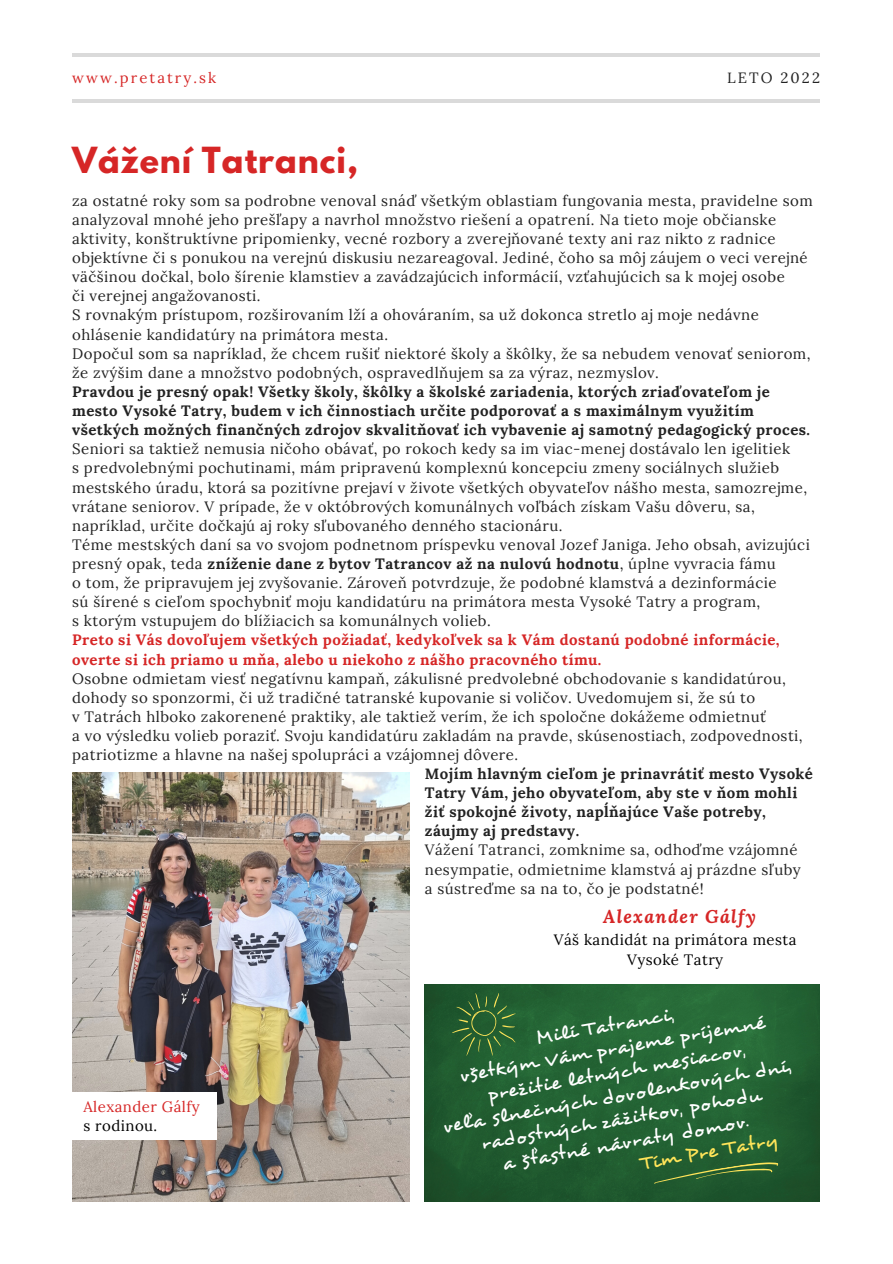
<style>
.page{position:relative;width:893px;height:1264px;background:#fff}
.page>*{position:absolute;margin:0;border:0;box-sizing:border-box;transform-origin:0 0}
.t1{font:700 31.8px "League Spartan";letter-spacing:.03em;color:#d62626}
.t2{font:20.1px/23.5px "Desyrel";color:#fff;text-align:center}
.t3{font:20.1px "Desyrel";color:#ffe459}
.t4{font:italic 700 18.15px "Lora";letter-spacing:.07em;color:#d62626}
.t5{font:15px/19px "Lora";letter-spacing:.03em;color:#222}
.t6{font:700 15px/19px "Lora";letter-spacing:.03em;color:#222}
.t7{font:700 15px/19px "Lora";letter-spacing:.03em;color:#d62626}
.t8{font:15px/19px "Lora";letter-spacing:.03em;color:#000;text-align:center}
.t9{font:15px "Lora";letter-spacing:.03em;color:#d62626}
.t10{font:14.85px "Lora";letter-spacing:.14em;color:#d62626}
.t11{font:14.85px "Lora";letter-spacing:.14em;color:#222}
.s1{font-weight:700}
</style>
<div class="page">
<hr style="left:72px;top:99px;width:747px;height:3px;background:#000">
<hr style="left:72px;top:53px;width:747px;height:4px;background:#dadada">
<img style="left:72px;top:773px;width:337px;height:428px">
<div style="left:32px;top:1092px;width:184px;height:47px;background:#fff"></div>
<img style="left:425px;top:984px;width:394px;height:217px">
<svg style="left:451px;top:992px;width:65px;height:63px;background:#316633"></svg>
<svg style="left:653px;top:1159px;width:125px;height:25px;background:#316432"></svg>
<p class="t10" style="left:72px;top:68px;width:145px">www.pretatry.sk</p>
<p class="t11" style="left:727px;top:68px;width:94px">LETO 2022</p>
<h1 class="t1" style="left:72px;top:144px;width:287px">Vážení Tatranci,</h1>
<p class="t5" style="left:72px;top:191px;width:742px">za ostatné roky som sa podrobne venoval snáď všetkým oblastiam fungovania mesta, pravidelne som analyzoval mnohé jeho prešľapy a navrhol množstvo riešení a opatrení. Na tieto moje občianske aktivity, konštruktívne pripomienky, vecné rozbory a zverejňované texty ani raz nikto z radnice objektívne či s ponukou na verejnú diskusiu nezareagoval. Jediné, čoho sa môj záujem o veci verejné väčšinou dočkal, bolo šírenie klamstiev a zavádzajúcich informácií, vzťahujúcich sa k mojej osobe<br>či verejnej angažovanosti.<br>S rovnakým prístupom, rozširovaním lží a ohováraním, sa už dokonca stretlo aj moje nedávne ohlásenie kandidatúry na primátora mesta.<br>Dopočul som sa napríklad, že chcem rušiť niektoré školy a škôlky, že sa nebudem venovať seniorom, že zvýšim dane a množstvo podobných, ospravedlňujem sa za výraz, nezmyslov.</p>
<p class="t6" style="left:72px;top:382px;width:739px">Pravdou je presný opak! Všetky školy, škôlky a školské zariadenia, ktorých zriaďovateľom je mesto Vysoké Tatry, budem v ich činnostiach určite podporovať a s maximálnym využitím všetkých možných finančných zdrojov skvalitňovať ich vybavenie aj samotný pedagogický proces.</p>
<p class="t5" style="left:72px;top:439px;width:739px">Seniori sa taktiež nemusia ničoho obávať, po rokoch kedy sa im viac-menej dostávalo len igelitiek<br>s predvolebnými pochutinami, mám pripravenú komplexnú koncepciu zmeny sociálnych služieb mestského úradu, ktorá sa pozitívne prejaví v živote všetkých obyvateľov nášho mesta, samozrejme, vrátane seniorov. V prípade, že v októbrových komunálnych voľbách získam Vašu dôveru, sa, napríklad, určite dočkajú aj roky sľubovaného denného stacionáru.<br>Téme mestských daní sa vo svojom podnetnom príspevku venoval Jozef Janiga. Jeho obsah, avizujúci presný opak, teda <span class="s1">zníženie dane z bytov Tatrancov až na nulovú hodnotu</span>, úplne vyvracia fámu<br>o tom, že pripravujem jej zvyšovanie. Zároveň potvrdzuje, že podobné klamstvá a dezinformácie<br>sú šírené s cieľom spochybniť moju kandidatúru na primátora mesta Vysoké Tatry a program,<br>s ktorým vstupujem do blížiacich sa komunálnych volieb.</p>
<p class="t7" style="left:72px;top:630px;width:709px">Preto si Vás dovoľujem všetkých požiadať, kedykoľvek sa k Vám dostanú podobné informácie, overte si ich priamo u mňa, alebo u niekoho z nášho pracovného tímu.</p>
<p class="t5" style="left:72px;top:668px;width:732px">Osobne odmietam viesť negatívnu kampaň, zákulisné predvolebné obchodovanie s kandidatúrou, dohody so sponzormi, či už tradičné tatranské kupovanie si voličov. Uvedomujem si, že sú to<br>v Tatrách hlboko zakorenené praktiky, ale taktiež verím, že ich spoločne dokážeme odmietnuť<br>a vo výsledku volieb poraziť. Svoju kandidatúru zakladám na pravde, skúsenostiach, zodpovednosti, patriotizme a hlavne na našej spolupráci a vzájomnej dôvere.</p>
<p class="t6" style="left:425px;top:764px;width:389px">Mojím hlavným cieľom je prinavrátiť mesto Vysoké Tatry Vám, jeho obyvateľom, aby ste v ňom mohli žiť spokojné životy, napĺňajúce Vaše potreby, záujmy aj predstavy.</p>
<p class="t5" style="left:425px;top:840px;width:377px">Vážení Tatranci, zomknime sa, odhoďme vzájomné nesympatie, odmietnime klamstvá aj prázdne sľuby a sústreďme sa na to, čo je podstatné!</p>
<p class="t9" style="left:83px;top:1096px;width:118px">Alexander Gálfy</p>
<p class="t8" style="left:83px;top:1115px;width:75px">s rodinou.</p>
<p class="t4" style="left:603px;top:904px;width:154px">Alexander Gálfy</p>
<p class="t8" style="left:553px;top:930px;width:244px">Váš kandidát na primátora mesta<br>Vysoké Tatry</p>
<h2 class="t2" style="left:429px;top:1045px;width:354px;rotate:-10deg">Milí Tatranci,<br>všetkým Vám prajeme príjemné prežitie letných mesiacov,<br>veľa slnečných dovolenkových dní, radostných zážitkov, pohodu<br>a šťastné návraty domov.</h2>
<h2 class="t3" style="left:639px;top:1151px;width:139px;rotate:-10deg">Tím Pre Tatry</h2>
</div>
